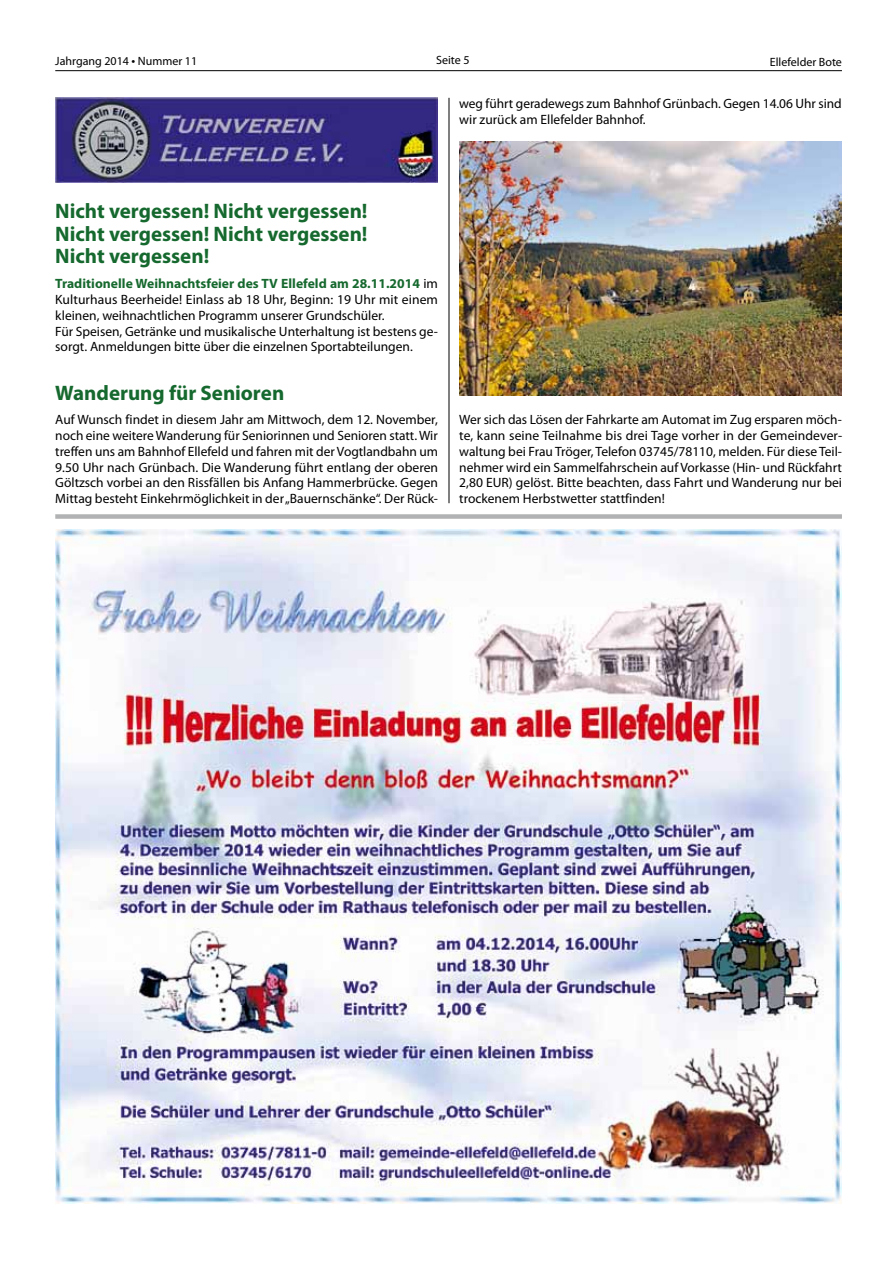
<style>
.page{position:relative;width:893px;height:1263px;background:#fff}
.page>*{position:absolute;margin:0;border:0;box-sizing:border-box;transform-origin:0 0}
.t1{font:700 21px/22.5px "Myriad Pro";color:#16692e;text-align:justify}
.t2{font:13.5px/15.8px "Myriad Pro";color:#000}
.t3{font:12px "Myriad Pro";color:#000}
.s1{font-size:13.5px}
.s2{font-weight:700;color:#16692e}
</style>
<div class="page">
<hr style="left:55px;top:70px;width:787px;height:1px;background:#000">
<img style="left:55px;top:98px;width:383px;height:85px">
<img style="left:459px;top:141px;width:383px;height:255px">
<img style="left:55px;top:530px;width:787px;height:673px">
<div style="left:55px;top:514px;width:787px;height:5px;background:#b1b2b3"></div>
<hr style="left:449px;top:98px;width:1px;height:405px;background:#000">
<p class="t3" style="left:55px;top:55px;width:143px">Jahrgang 2014 <span class="s1">•</span> Nummer 11</p>
<p class="t3" style="left:436px;top:54px;width:35px">Seite 5</p>
<p class="t3" style="left:770px;top:56px;width:74px">Ellefelder Bote</p>
<p class="t2" style="left:459px;top:96px;width:384px">weg führt geradewegs zum Bahnhof Grünbach. Gegen 14.06 Uhr sind wir zurück am Ellefelder Bahnhof.</p>
<h1 class="t1" style="left:55px;top:200px;width:314px">Nicht vergessen! Nicht vergessen!<br>Nicht vergessen! Nicht vergessen!<br>Nicht vergessen!</h1>
<p class="t2" style="left:55px;top:276px;width:384px"><span class="s2">Traditionelle Weihnachtsfeier des TV Ellefeld am 28.11.2014</span> im Kulturhaus Beerheide! Einlass ab 18 Uhr, Beginn: 19 Uhr mit einem kleinen, weihnachtlichen Programm unserer Grundschüler.<br>Für Speisen, Getränke und musikalische Unterhaltung ist bestens ge&shy;sorgt. Anmeldungen bitte über die einzelnen Sportabteilungen.</p>
<h1 class="t1" style="left:55px;top:382px;width:231px">Wanderung für Senioren</h1>
<p class="t2" style="left:55px;top:412px;width:384px;text-align:justify">Auf Wunsch findet in diesem Jahr am Mittwoch, dem 12. November, noch eine weitere Wanderung für Seniorinnen und Senioren statt. Wir treffen uns am Bahnhof Ellefeld und fahren mit der Vogtlandbahn um 9.50 Uhr nach Grünbach. Die Wanderung führt entlang der oberen Göltzsch vorbei an den Rissfällen bis Anfang Hammerbrücke. Gegen Mittag besteht Einkehrmöglichkeit in der „Bauernschänke“. Der Rück-</p>
<p class="t2" style="left:459px;top:412px;width:384px;text-align:justify">Wer sich das Lösen der Fahrkarte am Automat im Zug ersparen möch&shy;te, kann seine Teilnahme bis drei Tage vorher in der Gemeindever&shy;waltung bei Frau Tröger, Telefon 03745/78110, melden. Für diese Teil&shy;nehmer wird ein Sammelfahrschein auf Vorkasse (Hin- und Rückfahrt 2,80 EUR) gelöst. Bitte beachten, dass Fahrt und Wanderung nur bei trockenem Herbstwetter stattfinden!</p>
</div>
